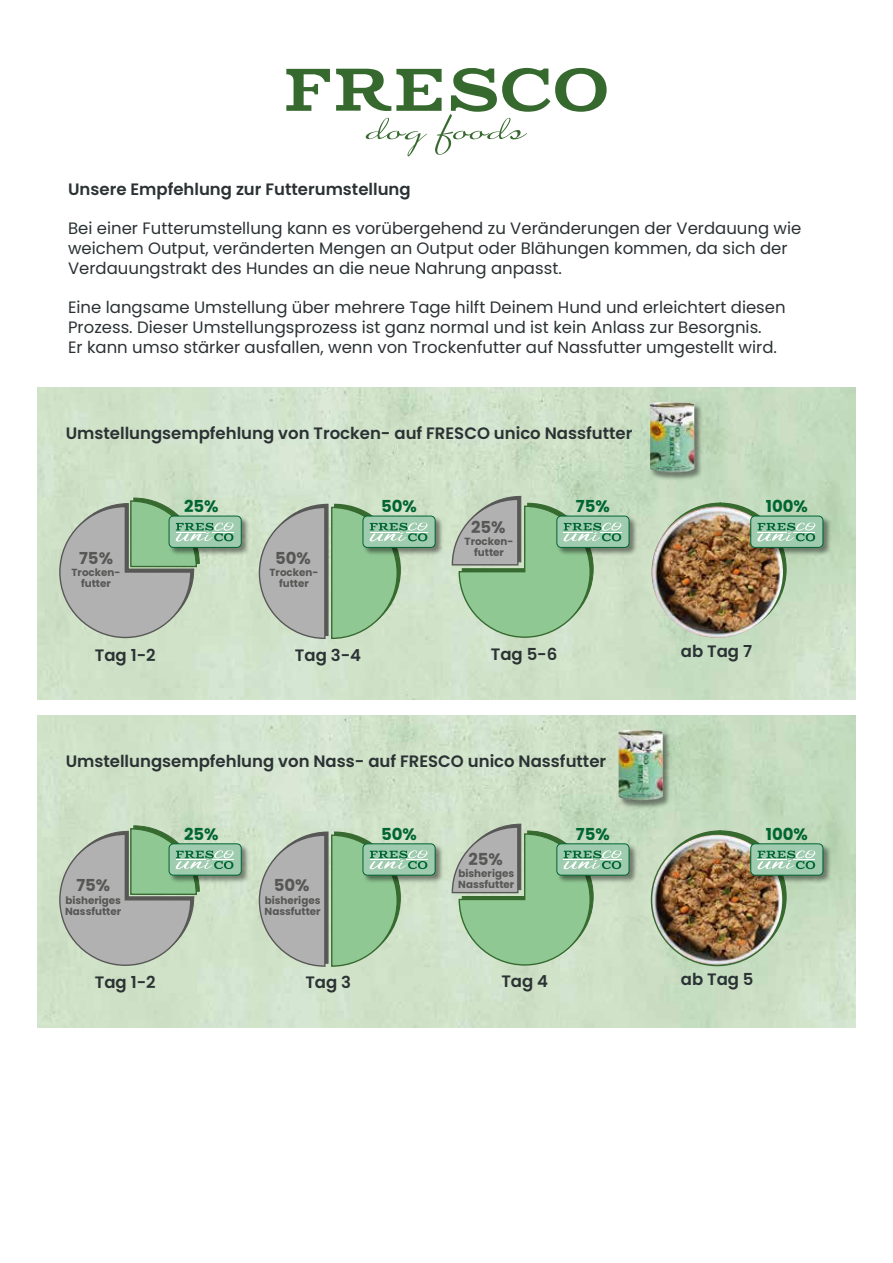
<style>
.page{position:relative;width:893px;height:1263px;background:#fff}
.page>*{position:absolute;margin:0;border:0;box-sizing:border-box;transform-origin:0 0}
.t1{font:16.5px/19.8px "Poppins";color:#2b3234}
.t2{font:600 16.5px "Poppins";color:#2b3234}
.t3{font:700 16.5px "Poppins";color:#006533}
.t4{font:700 16.5px "Poppins";color:#575756}
.t5{font:700 10.35px/10.9px "Poppins";color:#575756;text-align:center}
</style>
<div class="page">
<img style="left:37px;top:388px;width:819px;height:312px">
<img style="left:648px;top:400px;width:56px;height:82px">
<img style="left:649px;top:402px;width:45px;height:70px">
<img style="left:651px;top:506px;width:132px;height:132px;border-radius:66px">
<img style="left:622px;top:513px;width:17px;height:45px">
<div style="left:557px;top:516px;width:72px;height:31px;background:#9fcbaf;border-radius:4px"></div>
<div style="left:556px;top:516px;width:73px;height:32px;border:1px solid #006533;border-radius:4px"></div>
<svg style="left:451px;top:496px;width:171px;height:142px;background:#a2c4a3"></svg>
<img style="left:428px;top:513px;width:18px;height:45px">
<div style="left:363px;top:516px;width:72px;height:31px;background:#9fcbaf;border-radius:4px"></div>
<div style="left:363px;top:516px;width:72px;height:32px;border:1px solid #006533;border-radius:4px"></div>
<svg style="left:258px;top:503px;width:170px;height:137px;background:#a8c1a8"></svg>
<img style="left:235px;top:513px;width:17px;height:45px">
<div style="left:169px;top:516px;width:72px;height:31px;background:#9fcbaf;border-radius:4px"></div>
<div style="left:169px;top:516px;width:73px;height:32px;border:1px solid #006533;border-radius:4px"></div>
<svg style="left:58px;top:497px;width:177px;height:142px;background:#adbeac"></svg>
<img style="left:37px;top:715px;width:819px;height:312px">
<img style="left:616px;top:728px;width:57px;height:82px">
<img style="left:618px;top:730px;width:45px;height:70px">
<img style="left:651px;top:834px;width:132px;height:131px;border-radius:66px">
<img style="left:622px;top:841px;width:17px;height:45px">
<div style="left:557px;top:844px;width:72px;height:31px;background:#9fcbaf;border-radius:4px"></div>
<div style="left:556px;top:843px;width:73px;height:32px;border:1px solid #006533;border-radius:4px"></div>
<svg style="left:451px;top:823px;width:171px;height:143px;background:#a3c5a4"></svg>
<img style="left:428px;top:841px;width:18px;height:45px">
<div style="left:363px;top:844px;width:72px;height:31px;background:#9fcbaf;border-radius:4px"></div>
<div style="left:363px;top:843px;width:72px;height:32px;border:1px solid #006533;border-radius:4px"></div>
<svg style="left:258px;top:831px;width:170px;height:136px;background:#a8c1a8"></svg>
<img style="left:235px;top:841px;width:17px;height:45px">
<div style="left:169px;top:844px;width:72px;height:31px;background:#9fcbaf;border-radius:4px"></div>
<div style="left:169px;top:843px;width:73px;height:32px;border:1px solid #006533;border-radius:4px"></div>
<svg style="left:58px;top:825px;width:177px;height:142px;background:#adbeac"></svg>
<svg style="left:286px;top:69px;width:44px;height:42px"></svg>
<svg style="left:336px;top:68px;width:271px;height:88px"></svg>
<img style="left:662px;top:527px;width:118px;height:95px">
<img style="left:660px;top:855px;width:118px;height:97px">
<img style="left:748px;top:513px;width:85px;height:45px">
<div style="left:751px;top:516px;width:72px;height:31px;background:#9fcbaf;border-radius:4px"></div>
<div style="left:750px;top:516px;width:73px;height:32px;border:1px solid #006533;border-radius:4px"></div>
<svg style="left:757px;top:523px;width:59px;height:18px"></svg>
<img style="left:748px;top:841px;width:85px;height:45px">
<div style="left:751px;top:844px;width:72px;height:31px;background:#9fcbaf;border-radius:4px"></div>
<div style="left:750px;top:843px;width:73px;height:32px;border:1px solid #006533;border-radius:4px"></div>
<svg style="left:757px;top:850px;width:59px;height:19px"></svg>
<p class="t2" style="left:68px;top:179px;width:344px">Unsere Empfehlung zur Futterumstellung</p>
<p class="t1" style="left:68px;top:219px;width:735px">Bei einer Futterumstellung kann es vorübergehend zu Veränderungen der Verdauung wie weichem Output, veränderten Mengen an Output oder Blähungen kommen, da sich der<br>Verdauungstrakt des Hundes an die neue Nahrung anpasst.</p>
<p class="t1" style="left:68px;top:298px;width:719px">Eine langsame Umstellung über mehrere Tage hilft Deinem Hund und erleichtert diesen<br>Prozess. Dieser Umstellungsprozess ist ganz normal und ist kein Anlass zur Besorgnis.<br>Er kann umso stärker ausfallen, wenn von Trockenfutter auf Nassfutter umgestellt wird.</p>
<p class="t2" style="left:66px;top:424px;width:568px">Umstellungsempfehlung von Trocken- auf FRESCO unico Nassfutter</p>
<p class="t4" style="left:79px;top:548px;width:35px">75%</p>
<p class="t5" style="left:71px;top:567px;width:50px">Trocken&shy;futter</p>
<p class="t3" style="left:184px;top:497px;width:36px">25%</p>
<p class="t3" style="left:381px;top:497px;width:37px">50%</p>
<p class="t3" style="left:576px;top:497px;width:35px">75%</p>
<p class="t3" style="left:766px;top:497px;width:44px">100%</p>
<p class="t4" style="left:275px;top:548px;width:37px">50%</p>
<p class="t5" style="left:269px;top:567px;width:50px">Trocken&shy;futter</p>
<p class="t4" style="left:471px;top:518px;width:36px">25%</p>
<p class="t5" style="left:465px;top:536px;width:50px">Trocken&shy;futter</p>
<p class="t2" style="left:95px;top:645px;width:62px">Tag 1-2</p>
<p class="t2" style="left:295px;top:645px;width:68px">Tag 3-4</p>
<p class="t2" style="left:491px;top:644px;width:68px">Tag 5-6</p>
<p class="t2" style="left:681px;top:642px;width:73px">ab Tag 7</p>
<p class="t2" style="left:66px;top:752px;width:542px">Umstellungsempfehlung von Nass- auf FRESCO unico Nassfutter</p>
<p class="t4" style="left:76px;top:876px;width:35px">75%</p>
<p class="t5" style="left:65px;top:895px;width:58px;text-align:left">bisheriges<br>Nassfutter</p>
<p class="t3" style="left:184px;top:824px;width:36px">25%</p>
<p class="t3" style="left:381px;top:824px;width:37px">50%</p>
<p class="t3" style="left:576px;top:824px;width:35px">75%</p>
<p class="t3" style="left:766px;top:824px;width:44px">100%</p>
<p class="t4" style="left:274px;top:876px;width:37px">50%</p>
<p class="t5" style="left:265px;top:894px;width:58px;text-align:left">bisheriges<br>Nassfutter</p>
<p class="t4" style="left:468px;top:850px;width:36px">25%</p>
<p class="t5" style="left:458px;top:868px;width:58px;text-align:left">bisheriges<br>Nassfutter</p>
<p class="t2" style="left:95px;top:973px;width:62px">Tag 1-2</p>
<p class="t2" style="left:305px;top:973px;width:47px">Tag 3</p>
<p class="t2" style="left:501px;top:972px;width:48px">Tag 4</p>
<p class="t2" style="left:681px;top:969px;width:74px">ab Tag 5</p>
</div>
